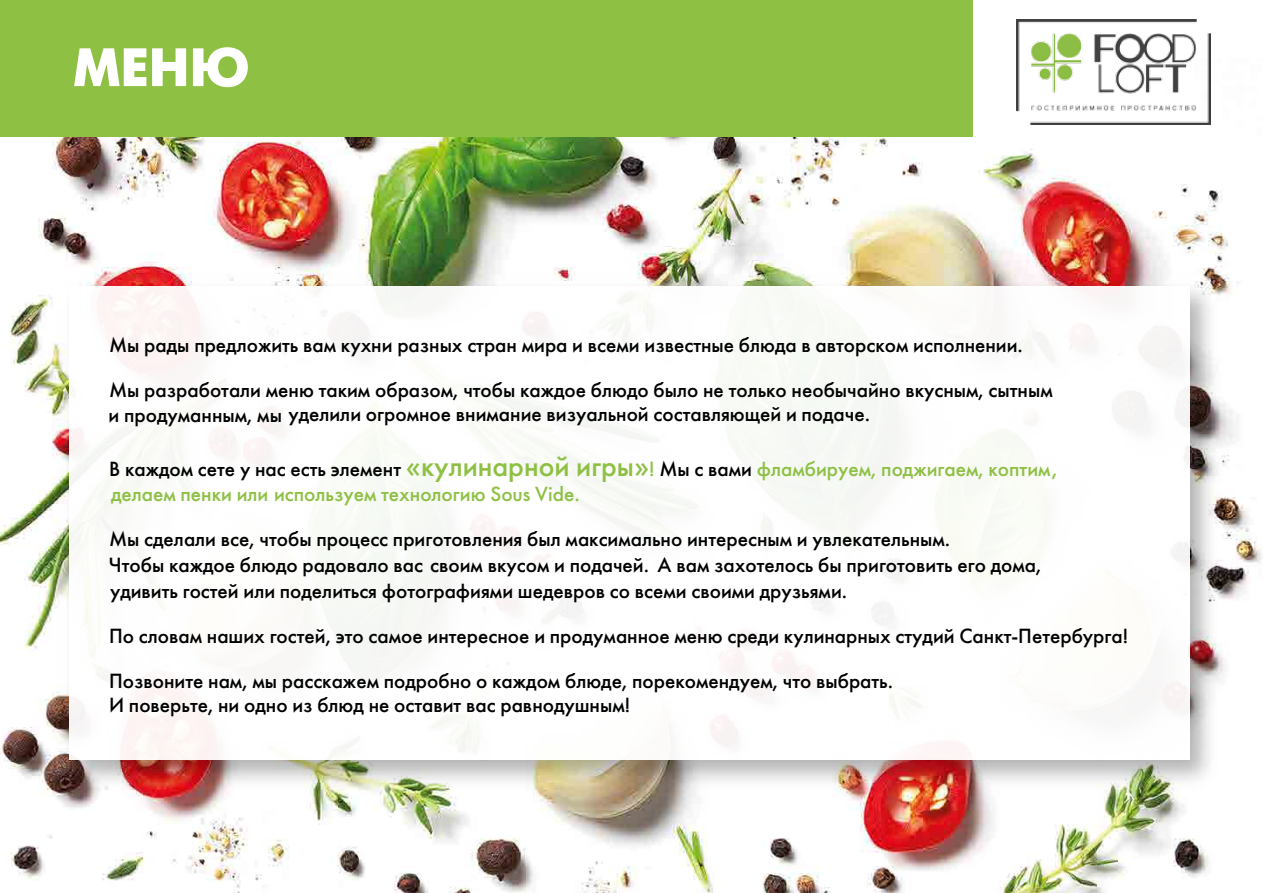
<style>
.page{position:relative;width:1263px;height:893px;background:#fff}
.page>*{position:absolute;margin:0;border:0;box-sizing:border-box;transform-origin:0 0}
.t1{font:700 54px "Futura Futuris C";color:#fff}
.t2{font:20.4px/26.1px "Futura Futuris C";color:#000101}
.t3{font:20.4px/24.5px "Futura Futuris C";color:#8ec044}
.s1{color:#000101}
.s2{font-size:28.65px}
</style>
<div class="page">
<img style="left:0;top:59px;width:1262px;height:834px">
<div style="left:0;top:0;width:972px;height:136px;background:#8ec043"></div>
<img style="left:1016px;top:19px;width:194px;height:105px">
<img style="left:56px;top:274px;width:1169px;height:521px">
<div style="left:69px;top:286px;width:1120px;height:474px;background:#fff"></div>
<h1 class="t1" style="left:73px;top:37px;width:178px">МЕНЮ</h1>
<p class="t2" style="left:109px;top:332px;width:915px">Мы рады предложить вам кухни разных стран мира и всеми известные блюда в авторском исполнении.</p>
<p class="t2" style="left:109px;top:378px;width:945px;line-height:24.5px">Мы разработали меню таким образом, чтобы каждое блюдо было не только необычайно вкусным, сытным и продуманным, мы уделили огромное внимание визуальной составляющей и подаче.</p>
<p class="t3" style="left:109px;top:457px;width:950px"><span class="s1">В каждом сете у нас есть элемент</span> <span class="s2">«кулинарной игры»</span>! <span class="s1">Мы с вами</span> фламбируем, поджигаем, коптим, делаем пенки или используем технологию Sous Vide.</p>
<p class="t2" style="left:109px;top:526px;width:934px">Мы сделали все, чтобы процесс приготовления был максимально интересным и увлекательным.<br>Чтобы каждое блюдо радовало вас своим вкусом и подачей. А вам захотелось бы приготовить его дома, удивить гостей или поделиться фотографиями шедевров со всеми своими друзьями.</p>
<p class="t2" style="left:109px;top:614px;width:1020px;line-height:44.1px">По словам наших гостей, это самое интересное и продуманное меню среди кулинарных студий Санкт-Петербурга!<br>Позвоните нам, мы расскажем подробно о каждом блюде, порекомендуем, что выбрать.</p>
<p class="t2" style="left:109px;top:692px;width:522px">И поверьте, ни одно из блюд не оставит вас равнодушным!</p>
</div>
